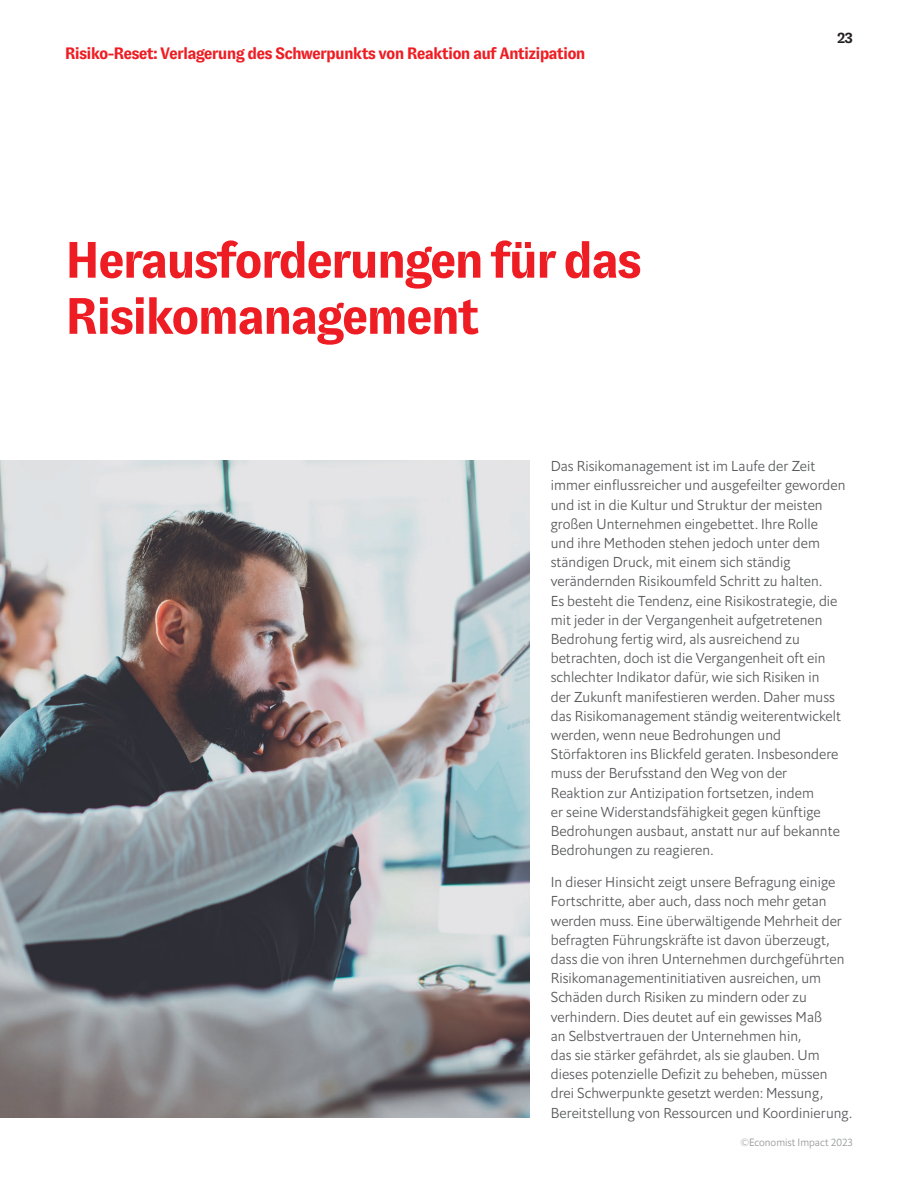
<style>
.page{position:relative;width:918px;height:1188px;background:#fff}
.page>*{position:absolute;margin:0;border:0;box-sizing:border-box;transform-origin:0 0}
._00_Section_Header{font:700 51px/56.1px "GT Zirkon";letter-spacing:-.05em;color:#ee1d23}
.t1{font:700 16.5px "GT Zirkon";letter-spacing:-.05em;color:#ee1d23}
.t2{font:700 15px "GT Zirkon";color:#231f20}
._00_Body_text{font:14.25px/19.2px "Econ Sans Lig";letter-spacing:.005em;color:#57585a}
.t3{font:10.5px "Econ Sans Lig";color:#939598}
</style>
<div class="page">
<img style="left:0;top:460px;width:529px;height:658px">
<p class="t1" style="left:65px;top:44px;width:522px">Risiko-Reset: Verlagerung des Schwerpunkts von Reaktion auf Antizipation</p>
<p class="_00_Section_Header" style="left:65px;top:232px;width:579px">Herausforderungen für das<br>Risikomanagement</p>
<p class="t2" style="left:837px;top:29px;width:18px">23</p>
<p class="_00_Body_text" style="left:551px;top:456px;width:296px">Das Risikomanagement ist im Laufe der Zeit immer einflussreicher und ausgefeilter geworden und ist in die Kultur und Struktur der meisten großen Unternehmen eingebettet. Ihre Rolle<br>und ihre Methoden stehen jedoch unter dem ständigen Druck, mit einem sich ständig verändernden Risikoumfeld Schritt zu halten.<br>Es besteht die Tendenz, eine Risikostrategie, die mit jeder in der Vergangenheit aufgetretenen Bedrohung fertig wird, als ausreichend zu betrachten, doch ist die Vergangenheit oft ein schlechter Indikator dafür, wie sich Risiken in<br>der Zukunft manifestieren werden. Daher muss das Risikomanagement ständig weiterentwickelt werden, wenn neue Bedrohungen und Störfaktoren ins Blickfeld geraten. Insbesondere muss der Berufsstand den Weg von der<br>Reaktion zur Antizipation fortsetzen, indem<br>er seine Widerstandsfähigkeit gegen künftige Bedrohungen ausbaut, anstatt nur auf bekannte Bedrohungen zu reagieren.</p>
<p class="_00_Body_text" style="left:551px;top:872px;width:303px">In dieser Hinsicht zeigt unsere Befragung einige Fortschritte, aber auch, dass noch mehr getan werden muss. Eine überwältigende Mehrheit der befragten Führungskräfte ist davon überzeugt, dass die von ihren Unternehmen durchgeführten Risikomanagementinitiativen ausreichen, um Schäden durch Risiken zu mindern oder zu verhindern. Dies deutet auf ein gewisses Maß<br>an Selbstvertrauen der Unternehmen hin,<br>das sie stärker gefährdet, als sie glauben. Um dieses potenzielle Defizit zu beheben, müssen drei Schwerpunkte gesetzt werden: Messung, Bereitstellung von Ressourcen und Koordinierung.</p>
<p class="t3" style="left:740px;top:1136px;width:114px">©Economist Impact 2023</p>
</div>
